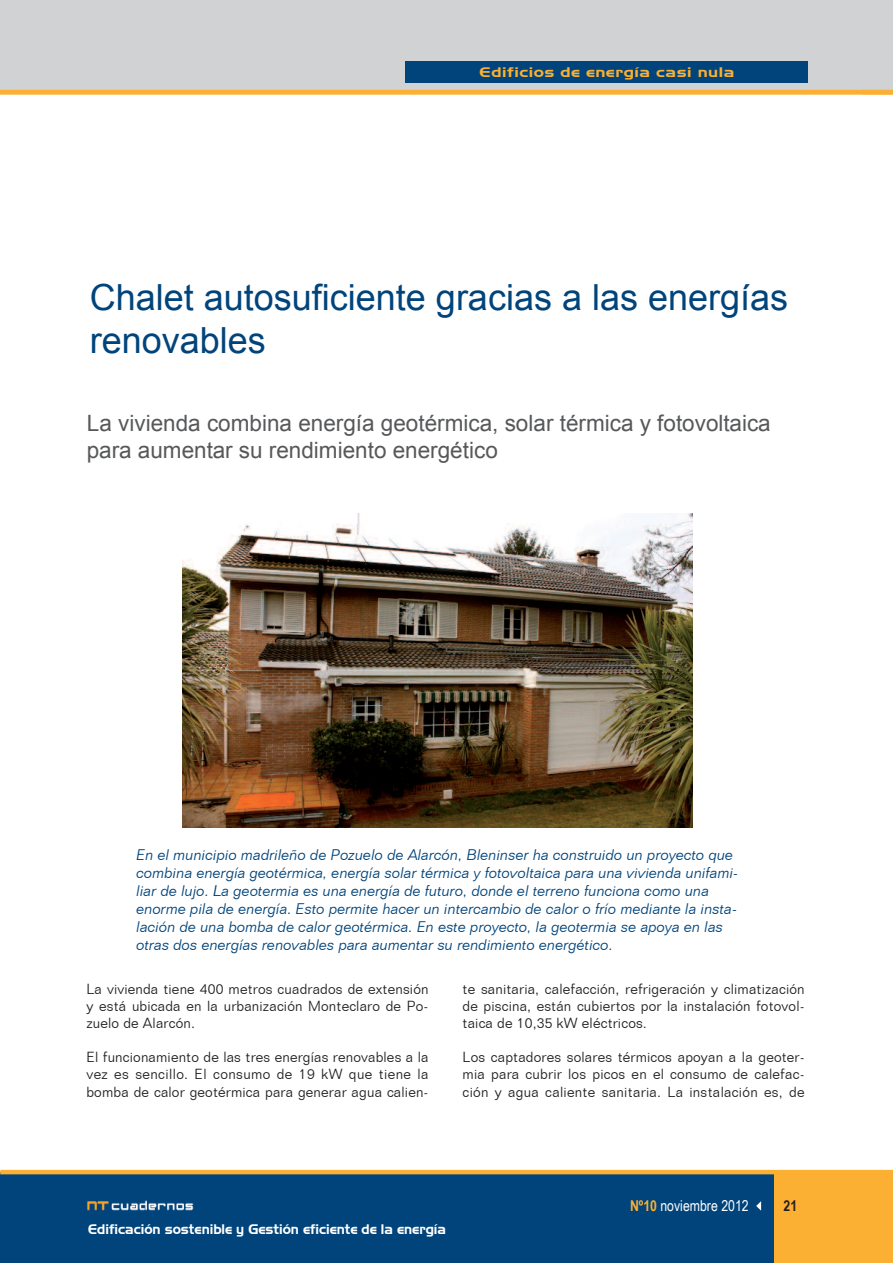
<style>
.page{position:relative;width:893px;height:1263px;background:#fff}
.page>*{position:absolute;margin:0;border:0;box-sizing:border-box;transform-origin:0 0}
.t1{font:36px/43.2px "Arial";color:#00447b}
.t2{font:22.5px/27px "Arial";color:#57585a}
.t3{font:italic 300 15px/18px "Folio BT";color:#00447b}
.t4{font:15px "Arial Narrow";color:#fff}
.t5{font:700 15px "Arial Narrow";color:#231f20}
.t6{font:300 14.25px/17.1px "Folio BT";letter-spacing:.01em;color:#231f20;text-align:justify}
.t7{font:13.5px "Aero Regular SWFTE";color:#fff}
.t8{font:13.5px "Aero Regular SWFTE";letter-spacing:.03em;color:#fbb033;scale:1.24 1}
.s1{font-weight:700;color:#fbb033}
</style>
<div class="page">
<div style="left:0;top:1172px;width:893px;height:91px;background:#00447b"></div>
<div style="left:774px;top:1171px;width:119px;height:92px;background:#fbb033"></div>
<svg style="left:756px;top:1201px;width:5px;height:10px"></svg>
<div style="left:0;top:0;width:893px;height:91px;background:#d1d2d4"></div>
<hr style="left:0;top:1170px;width:893px;height:4px;background:#fbb033">
<div style="left:406px;top:61px;width:402px;height:22px;background:#00447b"></div>
<img style="left:87px;top:1200px;width:107px;height:11px">
<hr style="left:0;top:90px;width:893px;height:4px;background:#fbb033">
<img style="left:182px;top:513px;width:511px;height:315px">
<p class="t8" style="left:480px;top:64px;width:207px">Edificios de energía casi nula</p>
<h1 class="t1" style="left:90px;top:276px;width:700px">Chalet autosuficiente gracias a las energías renovables</h1>
<h2 class="t2" style="left:87px;top:410px;width:685px">La vivienda combina energía geotérmica, solar térmica y fotovoltaica para aumentar su rendimiento energético</h2>
<p class="t3" style="left:136px;top:845px;width:604px">En el municipio madrileño de Pozuelo de Alarcón, Bleninser ha construido un proyecto que combina energía geotérmica, energía solar térmica y fotovoltaica para una vivienda unifami&shy;liar de lujo. La geotermia es una energía de futuro, donde el terreno funciona como una enorme pila de energía. Esto permite hacer un intercambio de calor o frío mediante la insta&shy;lación de una bomba de calor geotérmica. En este proyecto, la geotermia se apoya en las otras dos energías renovables para aumentar su rendimiento energético.</p>
<p class="t6" style="left:86px;top:980px;width:344px">La vivienda tiene 400 metros cuadrados de extensión y está ubicada en la urbanización Monteclaro de Po&shy;zuelo de Alarcón.</p>
<p class="t6" style="left:86px;top:1048px;width:344px">El funcionamiento de las tres energías renovables a la vez es sencillo. El consumo de 19 kW que tiene la bomba de calor geotérmica para generar agua calien-</p>
<p class="t6" style="left:463px;top:980px;width:344px">te sanitaria, calefacción, refrigeración y climatización de piscina, están cubiertos por la instalación fotovol&shy;taica de 10,35 kW eléctricos.</p>
<p class="t6" style="left:463px;top:1048px;width:344px">Los captadores solares térmicos apoyan a la geoter&shy;mia para cubrir los picos en el consumo de calefac&shy;ción y agua caliente sanitaria. La instalación es, de</p>
<p class="t7" style="left:88px;top:1220px;width:359px">Edificación sostenible y Gestión eficiente de la energía</p>
<p class="t4" style="left:630px;top:1197px;width:120px"><span class="s1">Nº10</span> noviembre 2012</p>
<p class="t5" style="left:784px;top:1197px;width:15px">21</p>
</div>
